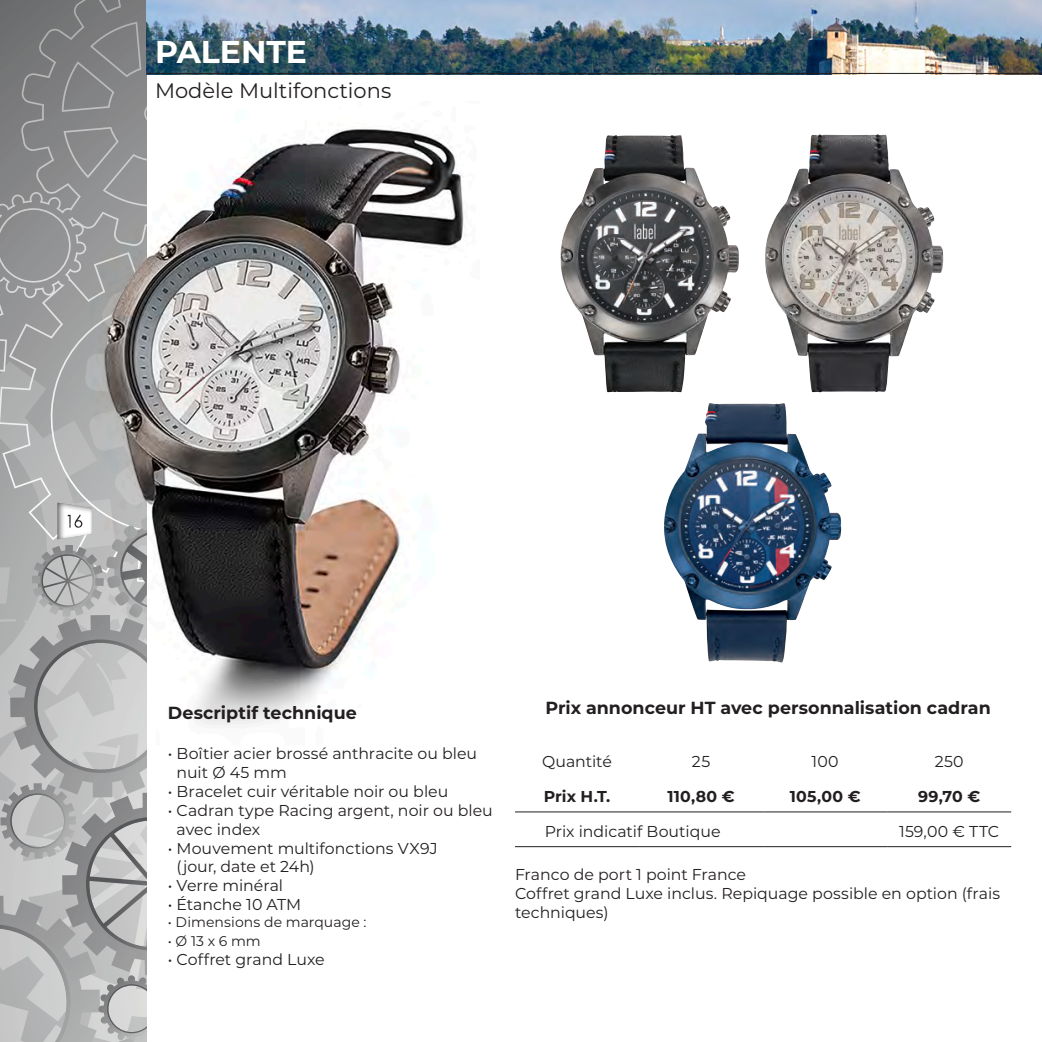
<style>
.page{position:relative;width:1042px;height:1042px;background:#fff}
.page>*{position:absolute;margin:0;border:0;box-sizing:border-box;transform-origin:0 0}
.t1{font:700 31.5px "Montserrat";color:#fff}
.t2{font:21px "Montserrat";color:#231f20}
.t3{font:700 17.5px "Montserrat";color:#231f20}
.Descriptif{font:15.75px/18.9px "Montserrat";color:#231f20}
.t4{font:700 15.75px "Montserrat";letter-spacing:.015em;color:#231f20}
.Descriptif-2{font:14px "Montserrat";letter-spacing:.005em;color:#231f20}
.Paragraphe_descriptif{font:14px "Montserrat";color:#231f20}
</style>
<div class="page">
<svg style="left:0;top:0;width:135px;height:127px;background:#78797a"></svg>
<svg style="left:62px;top:22px;width:85px;height:99px;background:#828385"></svg>
<svg style="left:0;top:127px;width:147px;height:915px;background:#abacac"></svg>
<div style="left:55px;top:500px;width:49px;height:41px;background:#231f20;opacity:.75"></div>
<img style="left:147px;top:0;width:895px;height:73px">
<hr style="left:147px;top:73px;width:895px;height:1px;background:#231f20">
<img style="left:92px;top:101px;width:374px;height:670px">
<img style="left:104px;top:135px;width:295px;height:534px">
<img style="left:765px;top:134px;width:170px;height:258px">
<img style="left:560px;top:135px;width:176px;height:257px">
<hr style="left:515px;top:811px;width:124px;height:1px;background:#231f20">
<hr style="left:639px;top:811px;width:124px;height:1px;background:#231f20">
<hr style="left:763px;top:811px;width:124px;height:1px;background:#231f20">
<hr style="left:887px;top:811px;width:124px;height:1px;background:#231f20">
<hr style="left:515px;top:846px;width:124px;height:1px;background:#231f20">
<hr style="left:639px;top:846px;width:124px;height:1px;background:#231f20">
<hr style="left:763px;top:846px;width:124px;height:1px;background:#231f20">
<hr style="left:887px;top:846px;width:124px;height:1px;background:#231f20">
<img style="left:664px;top:403px;width:177px;height:259px">
<p class="t1" style="left:155px;top:29px;width:153px">PALENTE</p>
<p class="t2" style="left:155px;top:76px;width:238px">Modèle Multifonctions</p>
<p class="t3" style="left:168px;top:700px;width:190px">Descriptif technique</p>
<p class="Descriptif" style="left:177px;top:743px;width:302px;text-indent:-9px">• Boîtier acier brossé anthracite ou bleu nuit Ø 45 mm</p>
<p class="Descriptif" style="left:168px;top:781px;width:282px">• Bracelet cuir véritable noir ou bleu</p>
<p class="Descriptif" style="left:177px;top:800px;width:318px;text-indent:-9px">• Cadran type Racing argent, noir ou bleu avec index</p>
<p class="Descriptif" style="left:177px;top:838px;width:263px;text-indent:-9px">• Mouvement multifonctions VX9J (jour, date et 24h)</p>
<p class="Descriptif" style="left:168px;top:876px;width:117px">• Verre minéral</p>
<p class="Descriptif" style="left:168px;top:894px;width:135px">• Étanche 10 ATM</p>
<p class="Descriptif-2" style="left:168px;top:912px;width:200px">• Dimensions de marquage :</p>
<p class="Paragraphe_descriptif" style="left:168px;top:931px;width:94px">• Ø 13 x 6 mm</p>
<p class="Descriptif" style="left:168px;top:949px;width:158px">• Coffret grand Luxe</p>
<p class="t3" style="left:545px;top:695px;width:447px">Prix annonceur HT avec personnalisation cadran</p>
<p class="Descriptif" style="left:542px;top:752px;width:71px">Quantité</p>
<p class="Descriptif" style="left:692px;top:752px;width:20px">25</p>
<p class="Descriptif" style="left:811px;top:752px;width:29px">100</p>
<p class="Descriptif" style="left:934px;top:752px;width:31px">250</p>
<p class="t4" style="left:544px;top:785px;width:68px">Prix H.T.</p>
<p class="t4" style="left:667px;top:785px;width:69px">110,80 €</p>
<p class="t4" style="left:790px;top:785px;width:72px">105,00 €</p>
<p class="t4" style="left:918px;top:785px;width:64px">99,70 €</p>
<p class="Descriptif" style="left:545px;top:821px;width:177px">Prix indicatif Boutique</p>
<p class="Descriptif" style="left:899px;top:821px;width:101px">159,00 € TTC</p>
<p class="Descriptif" style="left:515px;top:864px;width:233px">Franco de port 1 point France</p>
<p class="Descriptif" style="left:515px;top:883px;width:486px">Coffret grand Luxe inclus. Repiquage possible en option (frais techniques)</p>
</div>
